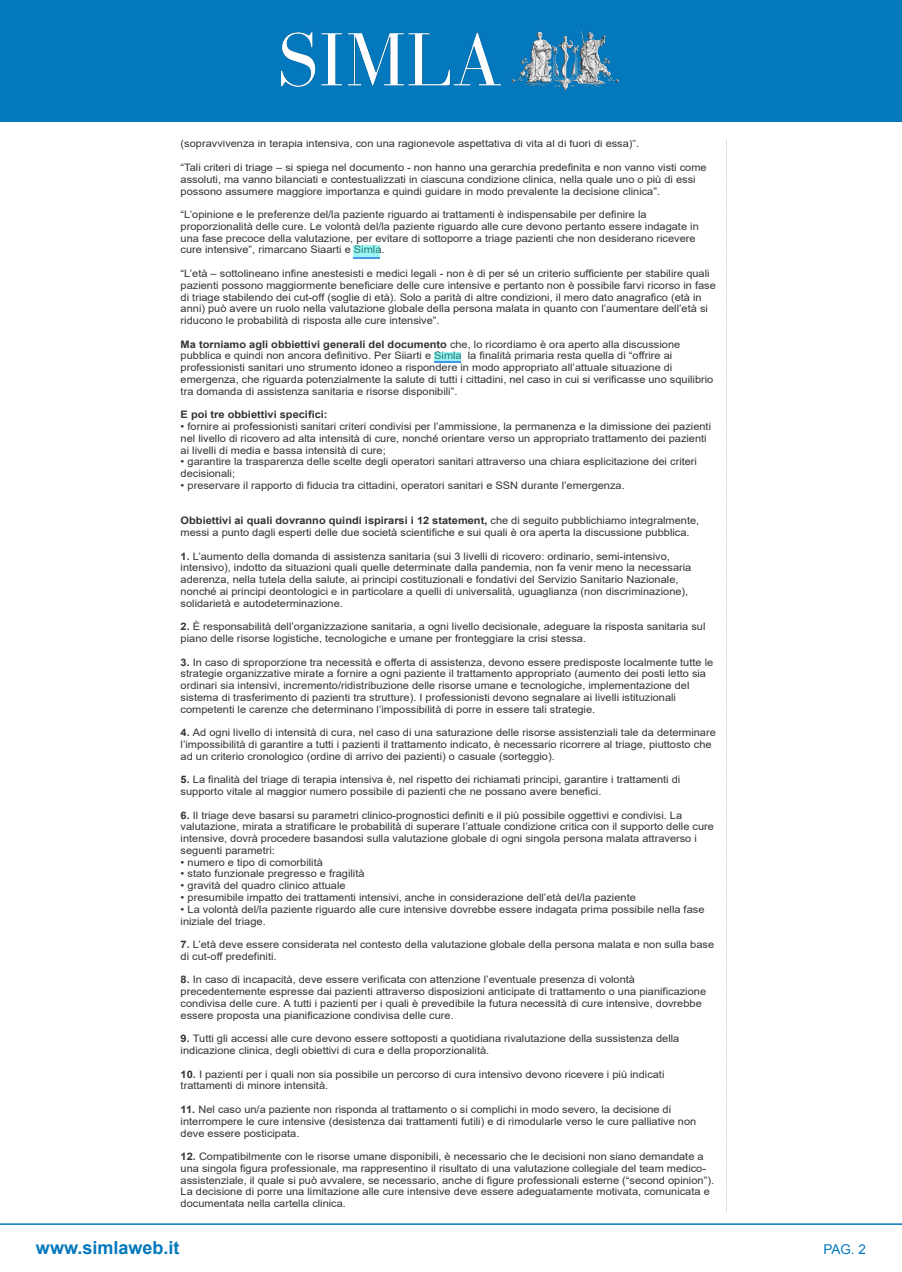
<style>
.page{position:relative;width:902px;height:1272px;background:#fff}
.page>*{position:absolute;margin:0;border:0;box-sizing:border-box;transform-origin:0 0}
.t1{font:700 18px "Arial";color:#0378bd}
.t2{font:13.5px "Arial";color:#0378bd}
.t3{font:10.35px/11.7px "Arial";color:#333;scale:1.07 1}
.t4{font:700 10.35px "Arial";color:#333;scale:1.07 1}
.s1{font-weight:700}
</style>
<div class="page">
<hr style="left:725px;top:140px;width:1px;height:1072px;background:#bfbfbf">
<div style="left:353px;top:245px;width:27px;height:12px;background:#9df5f1"></div>
<hr style="left:353px;top:257px;width:27px;height:2px;background:#4597ea">
<div style="left:434px;top:352px;width:26px;height:9px;background:#9df5f1"></div>
<hr style="left:434px;top:361px;width:26px;height:2px;background:#4096e9">
<div style="left:0;top:0;width:901px;height:121px;background:#0378bd"></div>
<img style="left:281px;top:31px;width:339px;height:59px">
<hr style="left:0;top:1223px;width:901px;height:1px;background:#0378bd">
<p class="t3" style="left:181px;top:138px;width:430px">(sopravvivenza in terapia intensiva, con una ragionevole aspettativa di vita al di fuori di essa)”.</p>
<p class="t3" style="left:181px;top:161px;width:493px">“Tali criteri di triage – si spiega nel documento - non hanno una gerarchia predefinita e non vanno visti come assoluti, ma vanno bilanciati e contestualizzati in ciascuna condizione clinica, nella quale uno o più di essi possono assumere maggiore importanza e quindi guidare in modo prevalente la decisione clinica”.</p>
<p class="t3" style="left:181px;top:208px;width:485px">“L’opinione e le preferenze del/la paziente riguardo ai trattamenti è indispensabile per definire la proporzionalità delle cure. Le volontà del/la paziente riguardo alle cure devono pertanto essere indagate in una fase precoce della valutazione, per evitare di sottoporre a triage pazienti che non desiderano ricevere cure intensive”, rimarcano Siaarti e Simla.</p>
<p class="t3" style="left:181px;top:267px;width:501px">“L’età – sottolineano infine anestesisti e medici legali - non è di per sé un criterio sufficiente per stabilire quali pazienti possono maggiormente beneficiare delle cure intensive e pertanto non è possibile farvi ricorso in fase di triage stabilendo dei cut-off (soglie di età). Solo a parità di altre condizioni, il mero dato anagrafico (età in anni) può avere un ruolo nella valutazione globale della persona malata in quanto con l’aumentare dell’età si riducono le probabilità di risposta alle cure intensive”.</p>
<p class="t3" style="left:181px;top:338px;width:499px"><span class="s1">Ma torniamo agli obbiettivi generali del documento</span> che, lo ricordiamo è ora aperto alla discussione pubblica e quindi non ancora definitivo. Per Siiarti e Simla la finalità primaria resta quella di “offrire ai professionisti sanitari uno strumento idoneo a rispondere in modo appropriato all’attuale situazione di emergenza, che riguarda potenzialmente la salute di tutti i cittadini, nel caso in cui si verificasse uno squilibrio tra domanda di assistenza sanitaria e risorse disponibili”.</p>
<p class="t4" style="left:181px;top:407px;width:139px">E poi tre obbiettivi specifici:</p>
<p class="t3" style="left:181px;top:420px;width:497px">• fornire ai professionisti sanitari criteri condivisi per l’ammissione, la permanenza e la dimissione dei pazienti nel livello di ricovero ad alta intensità di cure, nonché orientare verso un appropriato trattamento dei pazienti ai livelli di media e bassa intensità di cure;</p>
<p class="t3" style="left:181px;top:456px;width:484px">• garantire la trasparenza delle scelte degli operatori sanitari attraverso una chiara esplicitazione dei criteri decisionali;</p>
<p class="t3" style="left:181px;top:479px;width:416px">• preservare il rapporto di fiducia tra cittadini, operatori sanitari e SSN durante l’emergenza.</p>
<p class="t3" style="left:181px;top:514px;width:486px"><span class="s1">Obbiettivi ai quali dovranno quindi ispirarsi i 12 statement,</span> che di seguito pubblichiamo integralmente, messi a punto dagli esperti delle due società scientifiche e sui quali è ora aperta la discussione pubblica.</p>
<p class="t3" style="left:181px;top:550px;width:479px"><span class="s1">1.</span> L’aumento della domanda di assistenza sanitaria (sui 3 livelli di ricovero: ordinario, semi-intensivo, intensivo), indotto da situazioni quali quelle determinate dalla pandemia, non fa venir meno la necessaria aderenza, nella tutela della salute, ai principi costituzionali e fondativi del Servizio Sanitario Nazionale, nonché ai principi deontologici e in particolare a quelli di universalità, uguaglianza (non discriminazione), solidarietà e autodeterminazione.</p>
<p class="t3" style="left:181px;top:620px;width:492px"><span class="s1">2.</span> È responsabilità dell’organizzazione sanitaria, a ogni livello decisionale, adeguare la risposta sanitaria sul piano delle risorse logistiche, tecnologiche e umane per fronteggiare la crisi stessa.</p>
<p class="t3" style="left:181px;top:656px;width:499px"><span class="s1">3.</span> In caso di sproporzione tra necessità e offerta di assistenza, devono essere predisposte localmente tutte le strategie organizzative mirate a fornire a ogni paziente il trattamento appropriato (aumento dei posti letto sia ordinari sia intensivi, incremento/ridistribuzione delle risorse umane e tecnologiche, implementazione del sistema di trasferimento di pazienti tra strutture). I professionisti devono segnalare ai livelli istituzionali competenti le carenze che determinano l’impossibilità di porre in essere tali strategie.</p>
<p class="t3" style="left:181px;top:726px;width:501px"><span class="s1">4.</span> Ad ogni livello di intensità di cura, nel caso di una saturazione delle risorse assistenziali tale da determinare l’impossibilità di garantire a tutti i pazienti il trattamento indicato, è necessario ricorrere al triage, piuttosto che ad un criterio cronologico (ordine di arrivo dei pazienti) o casuale (sorteggio).</p>
<p class="t3" style="left:181px;top:773px;width:468px"><span class="s1">5.</span> La finalità del triage di terapia intensiva è, nel rispetto dei richiamati principi, garantire i trattamenti di supporto vitale al maggior numero possibile di pazienti che ne possano avere benefici.</p>
<p class="t3" style="left:181px;top:809px;width:500px"><span class="s1">6.</span> Il triage deve basarsi su parametri clinico-prognostici definiti e il più possibile oggettivi e condivisi. La valutazione, mirata a stratificare le probabilità di superare l’attuale condizione critica con il supporto delle cure intensive, dovrà procedere basandosi sulla valutazione globale di ogni singola persona malata attraverso i seguenti parametri:</p>
<p class="t3" style="left:181px;top:856px;width:134px">• numero e tipo di comorbilità</p>
<p class="t3" style="left:181px;top:867px;width:173px">• stato funzionale pregresso e fragilità</p>
<p class="t3" style="left:181px;top:879px;width:156px">• gravità del quadro clinico attuale</p>
<p class="t3" style="left:181px;top:891px;width:427px">• presumibile impatto dei trattamenti intensivi, anche in considerazione dell’età del/la paziente</p>
<p class="t3" style="left:181px;top:903px;width:491px">• La volontà del/la paziente riguardo alle cure intensive dovrebbe essere indagata prima possibile nella fase iniziale del triage.</p>
<p class="t3" style="left:181px;top:938px;width:500px"><span class="s1">7.</span> L’età deve essere considerata nel contesto della valutazione globale della persona malata e non sulla base di cut-off predefiniti.</p>
<p class="t3" style="left:181px;top:973px;width:492px"><span class="s1">8.</span> In caso di incapacità, deve essere verificata con attenzione l’eventuale presenza di volontà precedentemente espresse dai pazienti attraverso disposizioni anticipate di trattamento o una pianificazione condivisa delle cure. A tutti i pazienti per i quali è prevedibile la futura necessità di cure intensive, dovrebbe essere proposta una pianificazione condivisa delle cure.</p>
<p class="t3" style="left:181px;top:1032px;width:467px"><span class="s1">9.</span> Tutti gli accessi alle cure devono essere sottoposti a quotidiana rivalutazione della sussistenza della indicazione clinica, degli obiettivi di cura e della proporzionalità.</p>
<p class="t3" style="left:181px;top:1068px;width:453px"><span class="s1">10.</span> I pazienti per i quali non sia possibile un percorso di cura intensivo devono ricevere i più indicati trattamenti di minore intensità.</p>
<p class="t3" style="left:181px;top:1103px;width:483px"><span class="s1">11.</span> Nel caso un/a paziente non risponda al trattamento o si complichi in modo severo, la decisione di interrompere le cure intensive (desistenza dai trattamenti futili) e di rimodularle verso le cure palliative non deve essere posticipata.</p>
<p class="t3" style="left:181px;top:1150px;width:500px"><span class="s1">12.</span> Compatibilmente con le risorse umane disponibili, è necessario che le decisioni non siano demandate a una singola figura professionale, ma rappresentino il risultato di una valutazione collegiale del team medico&shy;assistenziale, il quale si può avvalere, se necessario, anche di figure professionali esterne (“second opinion”).<br>La decisione di porre una limitazione alle cure intensive deve essere adeguatamente motivata, comunicata e documentata nella cartella clinica.</p>
<h1 class="t1" style="left:36px;top:1235px;width:145px">www.simlaweb.it</h1>
<h2 class="t2" style="left:823px;top:1240px;width:44px">PAG. 2</h2>
</div>
